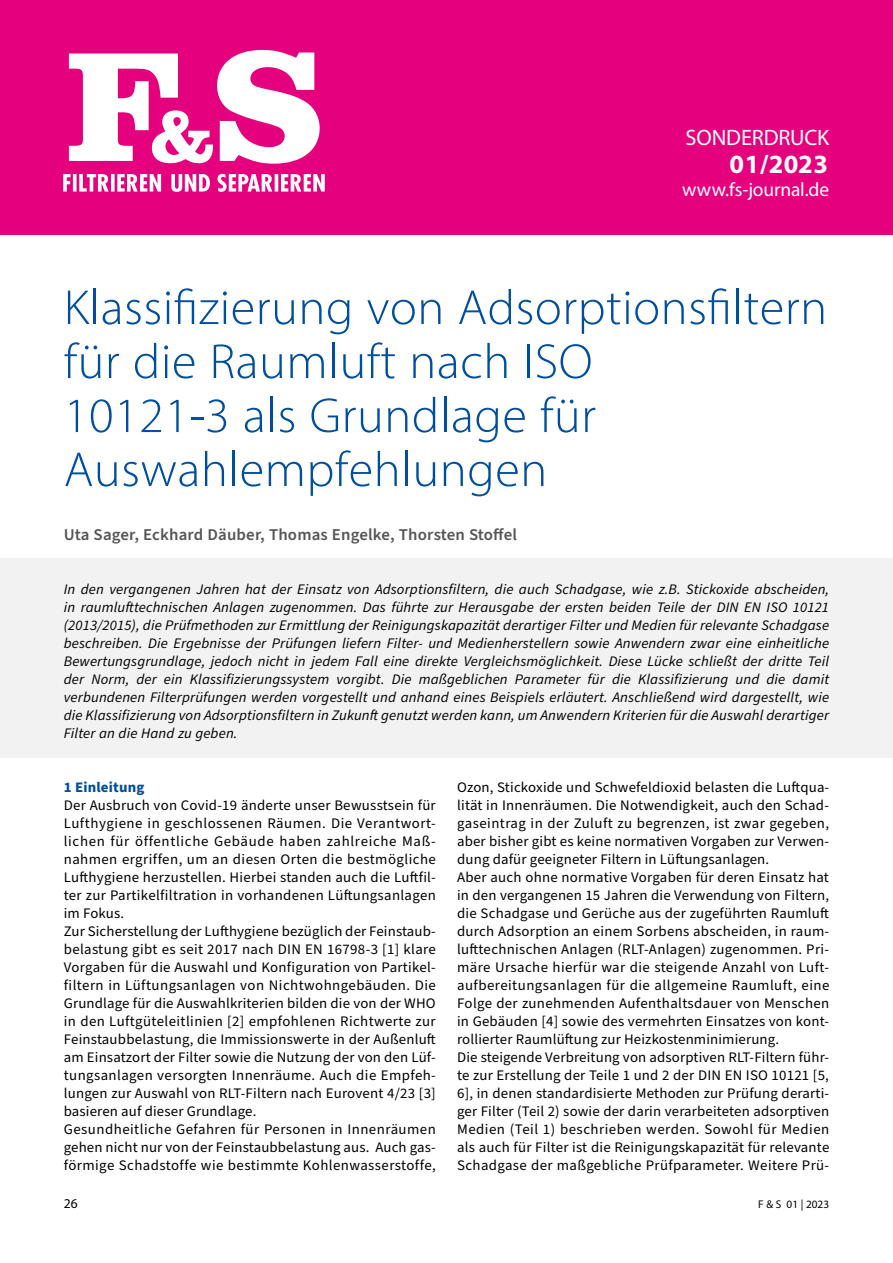
<style>
.page{position:relative;width:893px;height:1263px;background:#fff}
.page>*{position:absolute;margin:0;border:0;box-sizing:border-box;transform-origin:0 0}
.FS_Headline_Forschun{font:300 49.5px/54px "Myriad Pro";letter-spacing:.01em;color:#004e9e}
.t1{font:700 26.4px "Myriad Pro";letter-spacing:.015em;color:#fff}
.t2{font:22.35px "Myriad Pro";letter-spacing:-.005em;color:#fff}
.t3{font:19.5px "Myriad Pro";letter-spacing:-.005em;color:#fff}
.FS_Autor_groß_vorne{font:600 16.5px "Source Sans Pro";letter-spacing:.01em;color:#565656}
.FS_Fliesstext___copy{font:14.55px/18px "Source Sans Pro";letter-spacing:.01em;color:#000;text-align:justify}
.FS_Abstract{font:italic 14.55px/18px "Source Sans Pro";letter-spacing:.01em;color:#000;text-align:justify}
.FS_Subline_1_Forschu{font:700 14.55px "Source Sans Pro";letter-spacing:.01em;color:#004e9e}
.t4{font:13.5px "Myriad Pro";color:#000}
.t5{font:11.25px "Myriad Pro";color:#000}
</style>
<div class="page">
<div style="left:0;top:558px;width:893px;height:199px;background:#f2f2f2"></div>
<div style="left:0;top:0;width:893px;height:234px;background:#e5007d"></div>
<svg style="left:69px;top:50px;width:251px;height:114px"></svg>
<svg style="left:63px;top:173px;width:262px;height:19px"></svg>
<p class="t2" style="left:686px;top:124px;width:145px">SONDERDRUCK</p>
<p class="t1" style="left:730px;top:147px;width:100px">01/2023</p>
<p class="t3" style="left:682px;top:177px;width:149px">www.fs-journal.de</p>
<p class="FS_Headline_Forschun" style="left:64px;top:280px;width:765px">Klassifizierung von Adsorptionsfiltern für die Raumluft nach ISO<br>10121-3 als Grundlage für<br>Auswahlempfehlungen</p>
<p class="FS_Autor_groß_vorne" style="left:64px;top:524px;width:455px">Uta Sager, Eckhard Däuber, Thomas Engelke, Thorsten Stoffel</p>
<p class="FS_Abstract" style="left:64px;top:581px;width:767px">In den vergangenen Jahren hat der Einsatz von Adsorptionsfiltern, die auch Schadgase, wie z.B. Stickoxide abscheiden, in raumlufttechnischen Anlagen zugenommen. Das führte zur Herausgabe der ersten beiden Teile der DIN EN ISO 10121 (2013/2015), die Prüfmethoden zur Ermittlung der Reinigungskapazität derartiger Filter und Medien für relevante Schadgase beschreiben. Die Ergebnisse der Prüfungen liefern Filter- und Medienherstellern sowie Anwendern zwar eine einheitliche Bewertungsgrundlage, jedoch nicht in jedem Fall eine direkte Vergleichsmöglichkeit. Diese Lücke schließt der dritte Teil der Norm, der ein Klassifizierungssystem vorgibt. Die maßgeblichen Parameter für die Klassifizierung und die damit verbundenen Filterprüfungen werden vorgestellt und anhand eines Beispiels erläutert. Anschließend wird dargestellt, wie die Klassifizierung von Adsorptionsfiltern in Zukunft genutzt werden kann, um Anwendern Kriterien für die Auswahl derartiger Filter an die Hand zu geben.</p>
<p class="FS_Subline_1_Forschu" style="left:64px;top:777px;width:82px">1 Einleitung</p>
<p class="FS_Fliesstext___copy" style="left:64px;top:797px;width:374px">Der Ausbruch von Covid-19 änderte unser Bewusstsein für Lufthygiene in geschlossenen Räumen. Die Verantwort&shy;lichen für öffentliche Gebäude haben zahlreiche Maß&shy;nahmen ergriffen, um an diesen Orten die bestmögliche Lufthygiene herzustellen. Hierbei standen auch die Luftfil&shy;ter zur Partikelfiltration in vorhandenen Lüftungsanlagen im Fokus.</p>
<p class="FS_Fliesstext___copy" style="left:64px;top:923px;width:374px">Zur Sicherstellung der Lufthygiene bezüglich der Feinstaub&shy;belastung gibt es seit 2017 nach DIN EN 16798-3 [1] klare Vorgaben für die Auswahl und Konfiguration von Partikel&shy;filtern in Lüftungsanlagen von Nichtwohngebäuden. Die Grundlage für die Auswahlkriterien bilden die von der WHO in den Luftgüteleitlinien [2] empfohlenen Richtwerte zur Feinstaubbelastung, die Immissionswerte in der Außenluft am Einsatzort der Filter sowie die Nutzung der von den Lüf&shy;tungsanlagen versorgten Innenräume. Auch die Empfeh&shy;lungen zur Auswahl von RLT-Filtern nach Eurovent 4/23 [3] basieren auf dieser Grundlage.</p>
<p class="FS_Fliesstext___copy" style="left:64px;top:1121px;width:374px">Gesundheitliche Gefahren für Personen in Innenräumen gehen nicht nur von der Feinstaubbelastung aus. Auch gas&shy;förmige Schadstoffe wie bestimmte Kohlenwasserstoffe,</p>
<p class="FS_Fliesstext___copy" style="left:457px;top:779px;width:374px">Ozon, Stickoxide und Schwefeldioxid belasten die Luftqua&shy;lität in Innenräumen. Die Notwendigkeit, auch den Schad&shy;gaseintrag in der Zuluft zu begrenzen, ist zwar gegeben, aber bisher gibt es keine normativen Vorgaben zur Verwen&shy;dung dafür geeigneter Filtern in Lüftungsanlagen.</p>
<p class="FS_Fliesstext___copy" style="left:457px;top:869px;width:374px">Aber auch ohne normative Vorgaben für deren Einsatz hat in den vergangenen 15 Jahren die Verwendung von Filtern, die Schadgase und Gerüche aus der zugeführten Raumluft durch Adsorption an einem Sorbens abscheiden, in raum&shy;lufttechnischen Anlagen (RLT-Anlagen) zugenommen. Pri&shy;märe Ursache hierfür war die steigende Anzahl von Luft&shy;aufbereitungsanlagen für die allgemeine Raumluft, eine Folge der zunehmenden Aufenthaltsdauer von Menschen in Gebäuden [4] sowie des vermehrten Einsatzes von kont&shy;rollierter Raumlüftung zur Heizkostenminimierung.</p>
<p class="FS_Fliesstext___copy" style="left:457px;top:1049px;width:374px">Die steigende Verbreitung von adsorptiven RLT-Filtern führ&shy;te zur Erstellung der Teile 1 und 2 der DIN EN ISO 10121 [5, 6], in denen standardisierte Methoden zur Prüfung derarti&shy;ger Filter (Teil 2) sowie der darin verarbeiteten adsorptiven Medien (Teil 1) beschrieben werden. Sowohl für Medien als auch für Filter ist die Reinigungskapazität für relevante Schadgase der maßgebliche Prüfparameter. Weitere Prü-</p>
<p class="t4" style="left:64px;top:1195px;width:15px">26</p>
<p class="t5" style="left:758px;top:1197px;width:72px">F &amp; S 01 | 2023</p>
</div>
